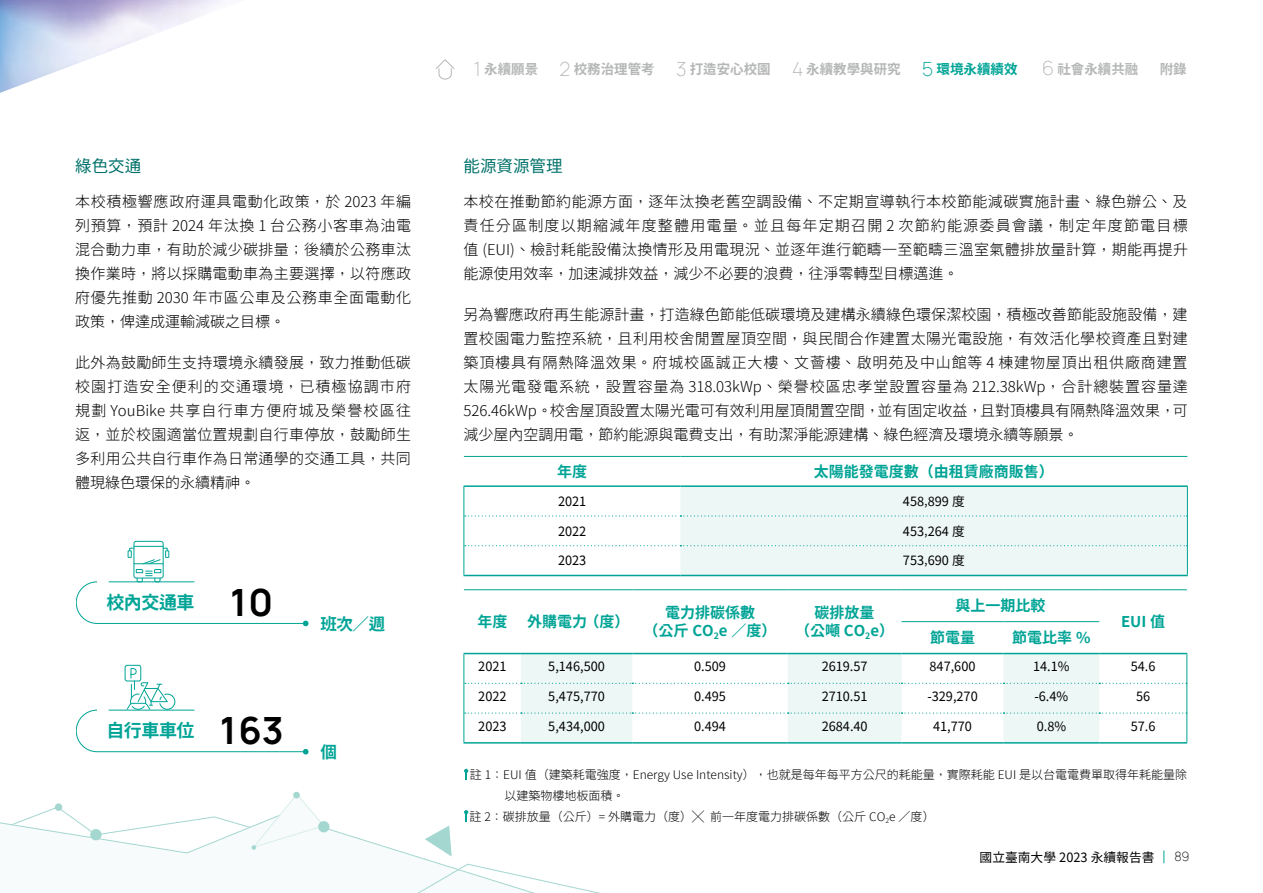
<style>
.page{position:relative;width:1263px;height:893px;background:#fff}
.page>*{position:absolute;margin:0;border:0;box-sizing:border-box;transform-origin:0 0}
.t1{font:200 37.5px "Manrope";color:#000}
.t2{font:700 18px "Taipei Sans TC Beta";letter-spacing:-.025em;color:#00a496}
.t3{font:16.5px "Taipei Sans TC Beta";color:#00716a}
.t4{font:700 16.5px "Taipei Sans TC Beta";color:#00a496}
.t5{font:300 15px/24px "Taipei Sans TC Beta";color:#000;text-align:justify}
.t6{font:700 15px/18px "Taipei Sans TC Beta";color:#00a496;text-align:center}
.t7{font:700 13.5px "Taipei Sans TC Beta";color:#b5b6b6}
.t8{font:12.75px "Taipei Sans TC Beta";color:#000}
.t9{font:200 12.75px "Manrope";color:#000}
.t10{font:300 12px "Taipei Sans TC Beta";color:#000}
.s1{font-family:"Manrope";font-weight:200;font-size:19.5px}
.s2{font-family:"Manrope";font-weight:200;font-size:19.5px;color:#00a496}
.s3{color:#00a496}
</style>
<div class="page">
<div style="left:293px;top:792px;width:7px;height:7px;background:#a4d7d0;border-radius:50%"></div>
<svg style="left:464px;top:769px;width:4px;height:11px"></svg>
<svg style="left:0;top:793px;width:600px;height:100px"></svg>
<div style="left:680px;top:516px;width:507px;height:29px;background:#edf7f5"></div>
<hr style="left:463px;top:516px;width:1px;height:30px;background:#00a496">
<hr style="left:1187px;top:516px;width:1px;height:30px;background:#00a496">
<svg style="left:463px;top:487px;width:725px;height:29px"></svg>
<svg style="left:463px;top:545px;width:725px;height:30px"></svg>
<hr style="left:464px;top:456px;width:216px;height:1px;background:#00a496">
<hr style="left:680px;top:456px;width:507px;height:1px;background:#00a496">
<hr style="left:463px;top:485px;width:217px;height:2px;background:#00a496">
<hr style="left:680px;top:485px;width:508px;height:2px;background:#00a496">
<hr style="left:463px;top:575px;width:217px;height:1px;background:#00a496">
<hr style="left:680px;top:575px;width:508px;height:1px;background:#00a496">
<svg style="left:521px;top:684px;width:578px;height:28px;fill:#edf7f5"></svg>
<hr style="left:463px;top:683px;width:1px;height:30px;background:#00a496">
<hr style="left:1186px;top:683px;width:1px;height:30px;background:#00a496">
<svg style="left:463px;top:654px;width:724px;height:30px"></svg>
<svg style="left:463px;top:712px;width:724px;height:30px"></svg>
<hr style="left:463px;top:742px;width:58px;height:2px;background:#00a496">
<hr style="left:1099px;top:742px;width:88px;height:2px;background:#00a496">
<hr style="left:521px;top:742px;width:111px;height:2px;background:#00a496">
<hr style="left:632px;top:742px;width:156px;height:2px;background:#00a496">
<hr style="left:788px;top:742px;width:113px;height:2px;background:#00a496">
<hr style="left:901px;top:742px;width:102px;height:2px;background:#00a496">
<hr style="left:1003px;top:742px;width:96px;height:2px;background:#00a496">
<hr style="left:464px;top:589px;width:57px;height:1px;background:#00a496">
<hr style="left:521px;top:589px;width:111px;height:1px;background:#00a496">
<hr style="left:632px;top:589px;width:156px;height:1px;background:#00a496">
<hr style="left:788px;top:589px;width:113px;height:1px;background:#00a496">
<hr style="left:1099px;top:589px;width:88px;height:1px;background:#00a496">
<hr style="left:463px;top:653px;width:58px;height:1px;background:#00a496">
<hr style="left:521px;top:653px;width:111px;height:1px;background:#00a496">
<hr style="left:632px;top:653px;width:156px;height:1px;background:#00a496">
<hr style="left:788px;top:653px;width:113px;height:1px;background:#00a496">
<hr style="left:901px;top:653px;width:102px;height:1px;background:#00a496">
<hr style="left:1003px;top:653px;width:96px;height:1px;background:#00a496">
<hr style="left:1099px;top:653px;width:88px;height:1px;background:#00a496">
<hr style="left:901px;top:589px;width:102px;height:1px;background:#00a496">
<hr style="left:1003px;top:589px;width:96px;height:1px;background:#00a496">
<hr style="left:901px;top:621px;width:102px;height:1px;background:#00a496">
<hr style="left:1003px;top:621px;width:96px;height:1px;background:#00a496">
<div style="left:125px;top:665px;width:16px;height:16px;border:1px solid #00a496;border-radius:2px"></div>
<svg style="left:76px;top:668px;width:232px;height:86px"></svg>
<div style="left:134px;top:541px;width:30px;height:37px;border:1px solid #00a496;border-radius:2px"></div>
<svg style="left:76px;top:546px;width:232px;height:80px"></svg>
<hr style="left:109px;top:581px;width:85px;height:1px;background:#00a496">
<hr style="left:109px;top:710px;width:85px;height:1px;background:#00a496">
<svg style="left:1163px;top:850px;width:1px;height:13px"></svg>
<img style="left:0;top:0;width:222px;height:93px">
<svg style="left:436px;top:59px;width:19px;height:21px"></svg>
<p class="t3" style="left:75px;top:156px;width:67px">綠色交通</p>
<p class="t5" style="left:75px;top:190px;width:337px">本校積極響應政府運具電動化政策，於 2023 年編列預算，預計 2024 年汰換 1 台公務小客車為油電混合動力車，有助於減少碳排量；後續於公務車汰換作業時，將以採購電動車為主要選擇，以符應政府優先推動 2030 年市區公車及公務車全面電動化政策，俾達成運輸減碳之目標。</p>
<p class="t5" style="left:75px;top:351px;width:337px">此外為鼓勵師生支持環境永續發展，致力推動低碳校園打造安全便利的交通環境，已積極協調市府規劃 YouBike 共享自行車方便府城及榮譽校區往返，並於校園適當位置規劃自行車停放，鼓勵師生多利用公共自行車作為日常通學的交通工具，共同體現綠色環保的永續精神。</p>
<p class="t2" style="left:106px;top:592px;width:90px">校內交通車</p>
<h1 class="t1" style="left:227px;top:576px;width:47px">10</h1>
<p class="t2" style="left:106px;top:720px;width:90px">自行車車位</p>
<h1 class="t1" style="left:216px;top:704px;width:69px">163</h1>
<p class="t4" style="left:320px;top:614px;width:66px">班次／週</p>
<p class="t4" style="left:320px;top:742px;width:18px">個</p>
<p class="t7" style="left:1042px;top:61px;width:98px"><span class="s1">6</span> 社會永續共融</p>
<p class="t7" style="left:474px;top:62px;width:545px"><span class="s1">1</span> 永續願景 <span class="s1">2</span> 校務治理管考 <span class="s1">3</span> 打造安心校園 <span class="s1">4</span> 永續教學與研究 <span class="s2">5</span> <span class="s3">環境永續績效</span></p>
<p class="t7" style="left:1160px;top:62px;width:28px">附錄</p>
<p class="t3" style="left:463px;top:156px;width:100px">能源資源管理</p>
<p class="t5" style="left:463px;top:190px;width:726px">本校在推動節約能源方面，逐年汰換老舊空調設備、不定期宣導執行本校節能減碳實施計畫、綠色辦公、及責任分區制度以期縮減年度整體用電量。並且每年定期召開 2 次節約能源委員會議，制定年度節電目標值 (EUI)、檢討耗能設備汰換情形及用電現況、並逐年進行範疇一至範疇三溫室氣體排放量計算，期能再提升能源使用效率，加速減排效益，減少不必要的浪費，往淨零轉型目標邁進。</p>
<p class="t5" style="left:463px;top:303px;width:726px">另為響應政府再生能源計畫，打造綠色節能低碳環境及建構永續綠色環保潔校園，積極改善節能設施設備，建置校園電力監控系統，且利用校舍閒置屋頂空間，與民間合作建置太陽光電設施，有效活化學校資產且對建築頂樓具有隔熱降溫效果。府城校區誠正大樓、文薈樓、啟明苑及中山館等 4 棟建物屋頂出租供廠商建置太陽光電發電系統，設置容量為 318.03kWp、榮譽校區忠孝堂設置容量為 212.38kWp，合計總裝置容量達526.46kWp。校舍屋頂設置太陽光電可有效利用屋頂閒置空間，並有固定收益，且對頂樓具有隔熱降溫效果，可減少屋內空調用電，節約能源與電費支出，有助潔淨能源建構、綠色經濟及環境永續等願景。</p>
<p class="t6" style="left:557px;top:463px;width:31px">年度</p>
<p class="t6" style="left:814px;top:463px;width:241px">太陽能發電度數（由租賃廠商販售）</p>
<p class="t8" style="left:558px;top:494px;width:30px">2021</p>
<p class="t8" style="left:903px;top:494px;width:63px">458‚899 度</p>
<p class="t8" style="left:558px;top:524px;width:30px">2022</p>
<p class="t8" style="left:903px;top:524px;width:63px">453‚264 度</p>
<p class="t8" style="left:558px;top:554px;width:30px">2023</p>
<p class="t8" style="left:903px;top:554px;width:63px">753‚690 度</p>
<p class="t6" style="left:477px;top:613px;width:31px">年度</p>
<p class="t6" style="left:527px;top:613px;width:104px">外購電力（度）</p>
<p class="t6" style="left:644px;top:604px;width:134px">電力排碳係數<br>（公斤 CO<sub>2</sub>e ／度）</p>
<p class="t6" style="left:795px;top:604px;width:100px">碳排放量<br>（公噸 CO<sub>2</sub>e）</p>
<p class="t6" style="left:955px;top:597px;width:91px">與上一期比較</p>
<p class="t6" style="left:930px;top:629px;width:46px">節電量</p>
<p class="t6" style="left:1012px;top:629px;width:80px">節電比率 %</p>
<p class="t6" style="left:1121px;top:613px;width:46px">EUI 值</p>
<p class="t8" style="left:478px;top:659px;width:30px">2021</p>
<p class="t8" style="left:548px;top:659px;width:58px">5,146,500</p>
<p class="t8" style="left:694px;top:659px;width:33px">0.509</p>
<p class="t8" style="left:822px;top:659px;width:47px">2619.57</p>
<p class="t8" style="left:929px;top:659px;width:47px">847,600</p>
<p class="t8" style="left:1033px;top:659px;width:38px">14.1%</p>
<p class="t8" style="left:1131px;top:659px;width:26px">54.6</p>
<p class="t8" style="left:478px;top:689px;width:30px">2022</p>
<p class="t8" style="left:548px;top:689px;width:58px">5,475,770</p>
<p class="t8" style="left:694px;top:689px;width:33px">0.495</p>
<p class="t8" style="left:822px;top:689px;width:47px">2710.51</p>
<p class="t8" style="left:927px;top:689px;width:52px">-329,270</p>
<p class="t8" style="left:1034px;top:689px;width:35px">-6.4%</p>
<p class="t8" style="left:1136px;top:689px;width:16px">56</p>
<p class="t8" style="left:478px;top:719px;width:30px">2023</p>
<p class="t8" style="left:548px;top:719px;width:58px">5,434,000</p>
<p class="t8" style="left:694px;top:719px;width:33px">0.494</p>
<p class="t8" style="left:822px;top:719px;width:47px">2684.40</p>
<p class="t8" style="left:933px;top:719px;width:40px">41,770</p>
<p class="t8" style="left:1037px;top:719px;width:31px">0.8%</p>
<p class="t8" style="left:1131px;top:719px;width:26px">57.6</p>
<p class="t10" style="left:470px;top:768px;width:719px">註 1：EUI 值（建築耗電強度，Energy Use Intensity），也就是每年每平方公尺的耗能量，實際耗能 EUI 是以台電電費單取得年耗能量除</p>
<p class="t10" style="left:504px;top:789px;width:121px">以建築物樓地板面積。</p>
<p class="t10" style="left:469px;top:809px;width:467px">註 2：碳排放量（公斤）= 外購電力（度）╳ 前一年度電力排碳係數（公斤 CO<sub>2</sub>e ／度）</p>
<p class="t8" style="left:979px;top:850px;width:176px">國立臺南大學 2023 永續報告書</p>
<p class="t9" style="left:1174px;top:848px;width:17px">89</p>
</div>
